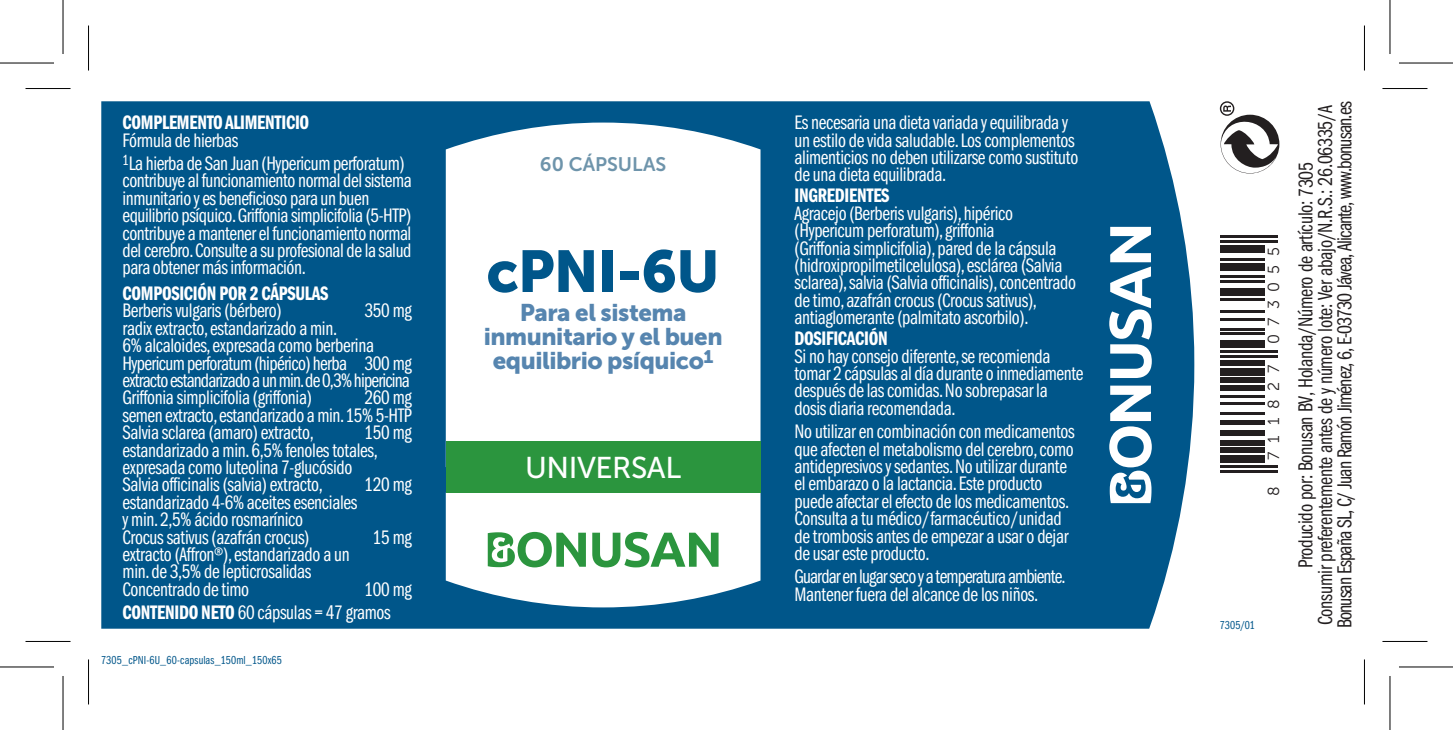
<style>
.page{position:relative;width:1453px;height:730px;background:#fff}
.page>*{position:absolute;margin:0;border:0;box-sizing:border-box;transform-origin:0 0}
.t1{font:58.5px "Museo Sans 900";letter-spacing:-.02em;color:#00568a}
.t2{font:30px "Museo Sans 500";letter-spacing:-.015em;color:#fff}
.t3{font:24px/24px "Museo Sans 900";letter-spacing:-.02em;color:#5685af;text-align:center}
.t4{font:21px/19.5px "Franklin Gothic Book Cmpr";letter-spacing:-.015em;color:#231f20;text-align:center}
.t5{font:20.4px/17.4px "Franklin Gothic Book Cmpr";letter-spacing:-.015em;color:#fff}
.t6{font:20.4px/17.4px "Franklin Gothic Book Cmpr";letter-spacing:-.04em;color:#fff}
.t7{font:20.4px "Franklin Gothic Demi Cmpr";letter-spacing:-.015em;color:#fff}
.t8{font:19.5px "Museo Sans 700";color:#6e94ab}
.t9{font:15.9px "Museo Sans 300";letter-spacing:.54em;color:#231f20}
.t10{font:12px "Franklin Gothic Book Cmpr";letter-spacing:.01em;color:#00568a}
.s1{font-family:"Franklin Gothic Demi Cmpr"}
.s2{color:#fff}
</style>
<div class="page">
<div style="left:101px;top:101px;width:1093px;height:528px;background:#00568a"></div>
<svg style="left:446px;top:123px;width:314px;height:318px"></svg>
<svg style="left:446px;top:492px;width:314px;height:115px"></svg>
<svg style="left:1109px;top:227px;width:43px;height:151px"></svg>
<svg style="left:1109px;top:386px;width:43px;height:117px"></svg>
<div style="left:446px;top:441px;width:314px;height:51px;background:#2b953e"></div>
<svg style="left:1220px;top:101px;width:59px;height:72px"></svg>
<hr style="left:1220px;top:470px;width:57px;height:2px;background:#231f20">
<hr style="left:1220px;top:465px;width:57px;height:2px;background:#231f20">
<div style="left:1220px;top:455px;width:44px;height:8px;background:#231f20"></div>
<div style="left:1220px;top:447px;width:44px;height:6px;background:#231f20"></div>
<div style="left:1220px;top:440px;width:44px;height:5px;background:#231f20"></div>
<div style="left:1220px;top:430px;width:44px;height:5px;background:#231f20"></div>
<div style="left:1220px;top:420px;width:44px;height:5px;background:#231f20"></div>
<hr style="left:1220px;top:413px;width:44px;height:2px;background:#231f20">
<hr style="left:1220px;top:403px;width:44px;height:2px;background:#231f20">
<hr style="left:1220px;top:395px;width:44px;height:2px;background:#231f20">
<div style="left:1220px;top:385px;width:44px;height:5px;background:#231f20"></div>
<div style="left:1220px;top:378px;width:44px;height:5px;background:#231f20"></div>
<div style="left:1220px;top:368px;width:44px;height:7px;background:#231f20"></div>
<div style="left:1220px;top:360px;width:44px;height:5px;background:#231f20"></div>
<hr style="left:1220px;top:355px;width:57px;height:3px;background:#231f20">
<hr style="left:1220px;top:350px;width:57px;height:3px;background:#231f20">
<div style="left:1220px;top:340px;width:44px;height:8px;background:#231f20"></div>
<hr style="left:1220px;top:333px;width:44px;height:2px;background:#231f20">
<hr style="left:1220px;top:328px;width:44px;height:2px;background:#231f20">
<hr style="left:1220px;top:318px;width:44px;height:2px;background:#231f20">
<hr style="left:1220px;top:310px;width:44px;height:3px;background:#231f20">
<hr style="left:1220px;top:298px;width:44px;height:2px;background:#231f20">
<div style="left:1220px;top:288px;width:44px;height:7px;background:#231f20"></div>
<hr style="left:1220px;top:280px;width:44px;height:3px;background:#231f20">
<hr style="left:1220px;top:275px;width:44px;height:3px;background:#231f20">
<div style="left:1220px;top:263px;width:44px;height:7px;background:#231f20"></div>
<hr style="left:1220px;top:258px;width:44px;height:2px;background:#231f20">
<div style="left:1220px;top:245px;width:44px;height:8px;background:#231f20"></div>
<hr style="left:1220px;top:240px;width:57px;height:3px;background:#231f20">
<hr style="left:1220px;top:235px;width:57px;height:3px;background:#231f20">
<hr style="left:26px;top:88px;width:45px;height:1px;background:#000">
<hr style="left:1382px;top:88px;width:45px;height:1px;background:#000">
<hr style="left:26px;top:641px;width:45px;height:1px;background:#000">
<hr style="left:1382px;top:641px;width:45px;height:1px;background:#000">
<hr style="left:88px;top:26px;width:1px;height:45px;background:#000">
<hr style="left:88px;top:659px;width:1px;height:45px;background:#000">
<hr style="left:1364px;top:26px;width:1px;height:45px;background:#000">
<hr style="left:1364px;top:659px;width:1px;height:45px;background:#000">
<svg style="left:0;top:667px;width:54px;height:1px"></svg>
<svg style="left:1399px;top:667px;width:54px;height:1px"></svg>
<hr style="left:0;top:62px;width:54px;height:2px;background:#000">
<hr style="left:1399px;top:62px;width:54px;height:2px;background:#000">
<hr style="left:0;top:666px;width:54px;height:1px;background:#000">
<hr style="left:1399px;top:666px;width:54px;height:1px;background:#000">
<hr style="left:62px;top:0;width:2px;height:54px;background:#000">
<hr style="left:62px;top:676px;width:2px;height:54px;background:#000">
<hr style="left:1389px;top:0;width:1px;height:54px;background:#000">
<hr style="left:1389px;top:676px;width:1px;height:54px;background:#000">
<p class="t7" style="left:123px;top:111px;width:188px">COMPLEMENTO ALIMENTICIO</p>
<p class="t5" style="left:123px;top:129px;width:283px;line-height:23.4px">Fórmula de hierbas<br><sup>1</sup>La hierba de San Juan (Hypericum perforatum)</p>
<p class="t5" style="left:123px;top:172px;width:291px">contribuye al funcionamiento normal del sistema inmunitario y es beneficioso para un buen equilibrio psíquico. Griffonia simplicifolia (5-HTP) contribuye a mantener el funcionamiento normal del cerebro. Consulte a su profesional de la salud para obtener más información.</p>
<p class="t7" style="left:123px;top:282px;width:207px">COMPOSICIÓN POR 2 CÁPSULAS</p>
<p class="t5" style="left:123px;top:302px;width:161px">Berberis vulgaris (bérbero)</p>
<p class="t5" style="left:365px;top:302px;width:49px">350 mg</p>
<p class="t5" style="left:123px;top:320px;width:291px">radix extracto, estandarizado a min.<br>6% alcaloides, expresada como berberina Hypericum perforatum (hipérico) herba 300 mg extracto estandarizado a un min.de 0,3% hipericina Griffonia simplicifolia (griffonia)</p>
<p class="t5" style="left:123px;top:389px;width:291px;text-align:justify;text-indent:242px">260 mg semen extracto, estandarizado a min. 15% 5-HTP Salvia sclarea (amaro) extracto,</p>
<p class="t5" style="left:123px;top:424px;width:291px;text-indent:242px">150 mg estandarizado a min. 6,5% fenoles totales, expresada como luteolina 7-glucósido<br>Salvia officinalis (salvia) extracto,</p>
<p class="t5" style="left:365px;top:476px;width:49px">120 mg</p>
<p class="t5" style="left:123px;top:494px;width:236px">estandarizado 4-6% aceites esenciales y min. 2,5% ácido rosmarínico<br>Crocus sativus (azafrán crocus)</p>
<p class="t5" style="left:373px;top:528px;width:40px">15 mg</p>
<p class="t5" style="left:123px;top:546px;width:229px">extracto (Affron®), estandarizado a un min. de 3,5% de lepticrosalidas<br>Concentrado de timo</p>
<p class="t5" style="left:123px;top:577px;width:291px;line-height:23.4px;text-indent:242px">100 mg<br><span class="s1">CONTENIDO NETO</span> 60 cápsulas = 47 gramos</p>
<p class="t10" style="left:101px;top:653px;width:182px">7305_cPNI-6U_60-capsulas_150ml_150x65</p>
<p class="t8" style="left:540px;top:154px;width:128px">60 CÁPSULAS</p>
<h1 class="t1" style="left:486px;top:238px;width:235px">cPNI-6U</h1>
<p class="t3" style="left:484px;top:301px;width:240px">Para el sistema inmunitario y el buen equilibrio psíquico<sup>1</sup></p>
<h2 class="t2" style="left:525px;top:451px;width:158px">UNIVERSAL</h2>
<p class="t5" style="left:794px;top:114px;width:285px">Es necesaria una dieta variada y equilibrada y un estilo de vida saludable. Los complementos alimenticios no deben utilizarse como sustituto de una dieta equilibrada.</p>
<p class="t7" style="left:794px;top:184px;width:97px">INGREDIENTES</p>
<p class="t5" style="left:794px;top:205px;width:283px">Agracejo (Berberis vulgaris), hipérico (Hypericum perforatum), griffonia<br>(Griffonia simplicifolia), pared de la cápsula (hidroxipropilmetilcelulosa), esclárea (Salvia sclarea), salvia (Salvia officinalis), concentrado de timo, azafrán crocus (Crocus sativus), antiaglomerante (palmitato ascorbilo).</p>
<p class="t7" style="left:794px;top:327px;width:95px">DOSIFICACIÓN</p>
<p class="t5" style="left:794px;top:347px;width:290px">Si no hay consejo diferente, se recomienda tomar 2 cápsulas al día durante o inmediamente después de las comidas. No sobrepasar la dosis diaria recomendada.</p>
<p class="t5" style="left:794px;top:423px;width:282px">No utilizar en combinación con medicamentos que afecten el metabolismo del cerebro, como antidepresivos y sedantes. No utilizar durante el embarazo o la lactancia. Este producto puede afectar el efecto de los medicamentos.<br>Consulta a tu médico / farmacéutico / unidad de trombosis antes de empezar a usar o dejar de usar este producto.</p>
<p class="t6" style="left:794px;top:568px;width:273px">Guardar en lugar seco y a temperatura ambiente.<br>Mantener fuera del alcance de los niños.</p>
<p class="t9" style="left:1265px;top:344px;width:98px;rotate:-90deg">073055</p>
<p class="t9" style="left:1265px;top:460px;width:97px;rotate:-90deg">711827</p>
<p class="t9" style="left:1265px;top:496px;width:11px;rotate:-90deg">8</p>
<p class="t10" style="left:1220px;top:618px;width:37px">7305/01</p>
<p class="t4" style="left:1296px;top:628px;width:528px;rotate:-90deg">Producido por: Bonusan BV, Holanda/Número de artículo: <span class="s2">00 0<br></span>Consumir preferentemente antes de y número lote: Ver abajo/N.R.S.: 26.06335/A<br>Bonusan España SL, C/ Juan Ramón Jiménez, 6, E-03730 Jávea, Alicante, www.bonusan.es</p>
<p class="t4" style="left:1296px;top:197px;width:36px;rotate:-90deg">7305</p>
</div>
